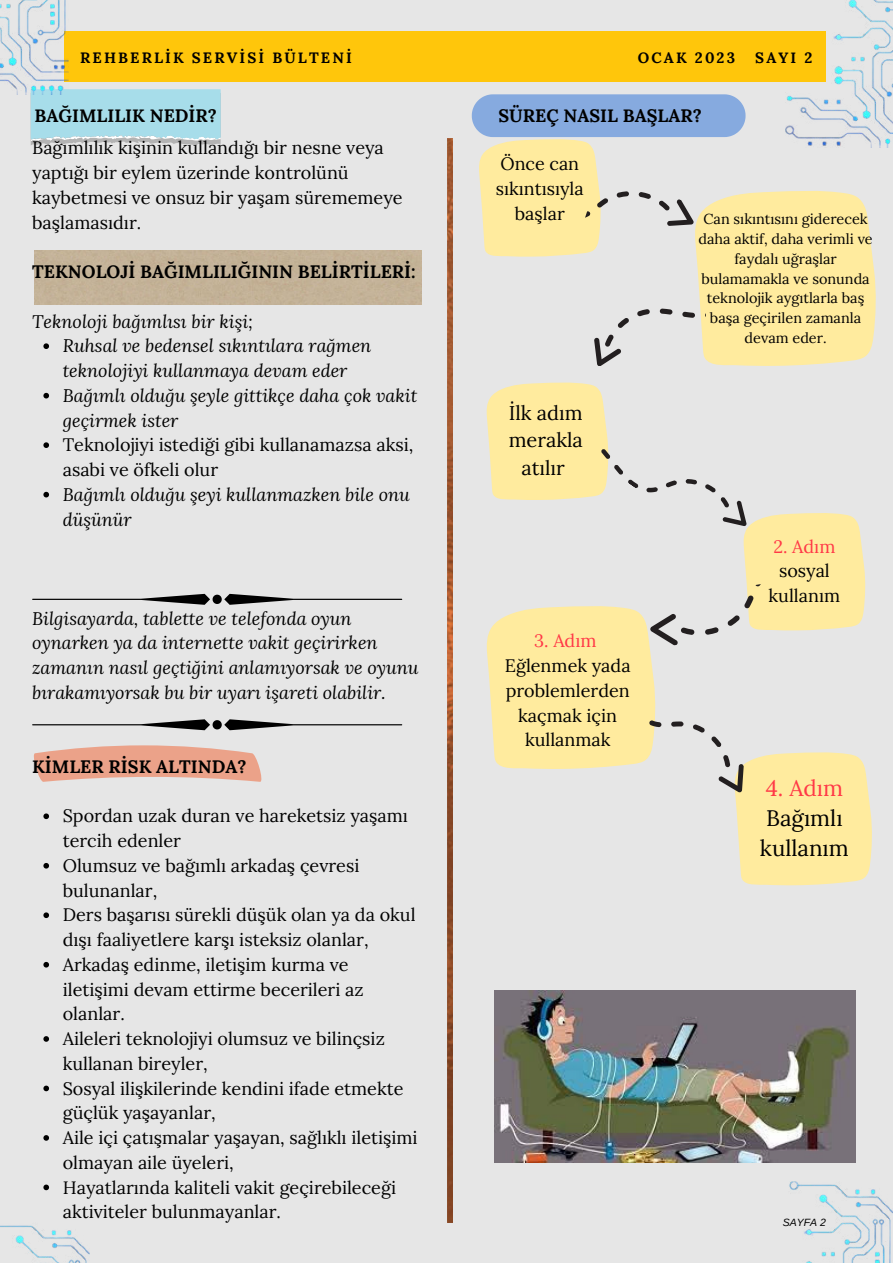
<style>
.page{position:relative;width:893px;height:1264px;background:#fff}
.page>*{position:absolute;margin:0;border:0;box-sizing:border-box;transform-origin:0 0}
.t1{font:22.35px/30.3px "Lora";color:#000}
.t2{font:22.35px "Lora";color:#ff3847}
.t3{font:19.95px/27.5px "Lora";color:#000;text-align:center}
.t4{font:18px/24.8px "Lora";color:#000}
.t5{font:italic 18px/24.8px "Lora";color:#000}
.t6{font:700 18px "Lora";color:#000}
.t7{font:18px "Lora";color:#ff3847}
.t8{font:17.85px/24.8px "Lora";color:#000;text-align:center}
.t9{font:700 15px "Lora";letter-spacing:.14em;color:#000}
.t10{font:14.4px/19.8px "Lora";color:#000;text-align:center}
.t11{font:italic 10.5px "Arimo";color:#000}
</style>
<div class="page">
<div style="left:0;top:0;width:892px;height:1262px;background:#e6e6e6"></div>
<img style="left:447px;top:138px;width:6px;height:1084px">
<div style="left:64px;top:32px;width:761px;height:49px;background:#ffc60b"></div>
<svg style="left:486px;top:382px;width:386px;height:504px"></svg>
<img style="left:494px;top:990px;width:361px;height:172px">
<img style="left:0;top:1225px;width:90px;height:37px">
<img style="left:789px;top:1181px;width:103px;height:81px">
<svg style="left:31px;top:89px;width:190px;height:56px"></svg>
<img style="left:0;top:0;width:69px;height:94px">
<img style="left:785px;top:0;width:107px;height:147px">
<svg style="left:32px;top:594px;width:370px;height:11px"></svg>
<svg style="left:33px;top:745px;width:229px;height:36px"></svg>
<svg style="left:43px;top:343px;width:6px;height:6px"></svg>
<svg style="left:43px;top:393px;width:6px;height:5px"></svg>
<svg style="left:43px;top:442px;width:6px;height:6px"></svg>
<svg style="left:43px;top:492px;width:6px;height:5px"></svg>
<svg style="left:43px;top:813px;width:6px;height:6px"></svg>
<svg style="left:43px;top:863px;width:6px;height:5px"></svg>
<svg style="left:43px;top:912px;width:6px;height:6px"></svg>
<svg style="left:43px;top:961px;width:6px;height:6px"></svg>
<svg style="left:43px;top:1036px;width:6px;height:5px"></svg>
<svg style="left:43px;top:1085px;width:6px;height:6px"></svg>
<svg style="left:43px;top:1135px;width:6px;height:5px"></svg>
<svg style="left:43px;top:1184px;width:6px;height:6px"></svg>
<svg style="left:32px;top:719px;width:370px;height:11px"></svg>
<svg style="left:472px;top:94px;width:404px;height:272px"></svg>
<p class="t9" style="left:80px;top:45px;width:273px">REHBERLİK SERVİSİ BÜLTENİ</p>
<p class="t9" style="left:638px;top:45px;width:99px">OCAK 2023</p>
<p class="t9" style="left:755px;top:45px;width:59px">SAYI 2</p>
<p class="t6" style="left:35px;top:100px;width:184px">BAĞIMLILIK NEDİR?</p>
<p class="t6" style="left:498px;top:100px;width:205px">SÜREÇ NASIL BAŞLAR?</p>
<p class="t8" style="left:496px;top:150px;width:89px">Önce can sıkıntısıyla başlar</p>
<p class="t4" style="left:32px;top:134px;width:372px">Bağımlılık kişinin kullandığı bir nesne veya yaptığı bir eylem üzerinde kontrolünü kaybetmesi ve onsuz bir yaşam sürememeye başlamasıdır.</p>
<p class="t6" style="left:32px;top:256px;width:385px">TEKNOLOJİ BAĞIMLILIĞININ BELİRTİLERİ:</p>
<p class="t5" style="left:32px;top:308px;width:222px">Teknoloji bağımlısı bir kişi;</p>
<p class="t10" style="left:698px;top:208px;width:176px">Can sıkıntısını giderecek daha aktif, daha verimli ve faydalı uğraşlar bulamamakla ve sonunda teknolojik aygıtlarla baş başa geçirilen zamanla devam eder.</p>
<p class="t5" style="left:63px;top:333px;width:356px">Ruhsal ve bedensel sıkıntılara rağmen teknolojiyi kullanmaya devam eder<br>Bağımlı olduğu şeyle gittikçe daha çok vakit geçirmek ister</p>
<p class="t4" style="left:63px;top:431px;width:352px">Teknolojiyi istediği gibi kullanamazsa aksi, asabi ve öfkeli olur</p>
<p class="t5" style="left:63px;top:482px;width:348px">Bağımlı olduğu şeyi kullanmazken bile onu düşünür</p>
<p class="t3" style="left:508px;top:398px;width:76px">İlk adım merakla atılır</p>
<p class="t5" style="left:32px;top:605px;width:388px">Bilgisayarda, tablette ve telefonda oyun oynarken ya da internette vakit geçirirken zamanın nasıl geçtiğini anlamıyorsak ve oyunu bırakamıyorsak bu bir uyarı işareti olabilir.</p>
<p class="t6" style="left:32px;top:751px;width:216px">KİMLER RİSK ALTINDA?</p>
<p class="t4" style="left:63px;top:802px;width:356px">Spordan uzak duran ve hareketsiz yaşamı tercih edenler<br>Olumsuz ve bağımlı arkadaş çevresi bulunanlar,<br>Ders başarısı sürekli düşük olan ya da okul dışı faaliyetlere karşı isteksiz olanlar,<br>Arkadaş edinme, iletişim kurma ve iletişimi devam ettirme becerileri az olanlar.<br>Aileleri teknolojiyi olumsuz ve bilinçsiz kullanan bireyler,<br>Sosyal ilişkilerinde kendini ifade etmekte güçlük yaşayanlar,<br>Aile içi çatışmalar yaşayan, sağlıklı iletişimi olmayan aile üyeleri,<br>Hayatlarında kaliteli vakit geçirebileceği aktiviteler bulunmayanlar.</p>
<p class="t7" style="left:534px;top:627px;width:64px">3. Adım</p>
<p class="t4" style="left:505px;top:652px;width:127px;text-align:center">Eğlenmek yada problemlerden kaçmak için kullanmak</p>
<p class="t7" style="left:773px;top:532px;width:63px">2. Adım</p>
<p class="t4" style="left:768px;top:557px;width:73px;text-align:center">sosyal kullanım</p>
<p class="t2" style="left:765px;top:770px;width:79px">4. Adım</p>
<p class="t1" style="left:760px;top:801px;width:90px">Bağımlı kullanım</p>
<p class="t11" style="left:782px;top:1214px;width:45px">SAYFA 2</p>
</div>
